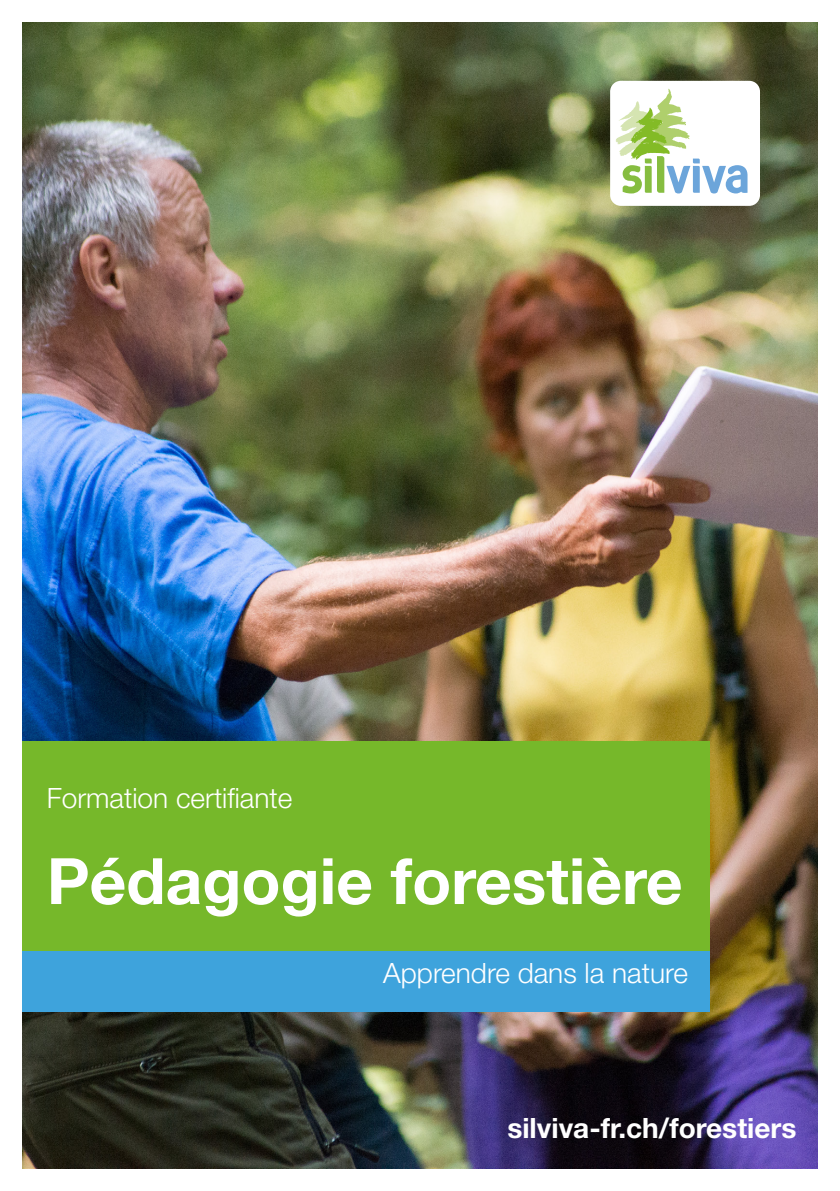
<style>
.page{position:relative;width:840px;height:1191px;background:#fff}
.page>*{position:absolute;margin:0;border:0;box-sizing:border-box;transform-origin:0 0}
.t1{font:700 64px "Helvetica Neue LT Std";color:#fff}
.t2{font:300 28px "Helvetica Neue LT Std";color:#fff}
.t3{font:700 28px "Helvetica Neue LT Std";color:#fff}
</style>
<div class="page">
<img style="left:23px;top:23px;width:793px;height:1145px">
<div style="left:609px;top:81px;width:150px;height:125px;background:#fff;border-radius:11px"></div>
<svg style="left:615px;top:89px;width:132px;height:104px"></svg>
<div style="left:23px;top:741px;width:686px;height:210px;background:#76b82a"></div>
<div style="left:23px;top:951px;width:686px;height:60px;background:#3ea3dc"></div>
<p class="t2" style="left:47px;top:781px;width:247px">Formation certifiante</p>
<h1 class="t1" style="left:47px;top:841px;width:637px">Pédagogie forestière</h1>
<p class="t2" style="left:383px;top:956px;width:306px">Apprendre dans la nature</p>
<p class="t3" style="left:507px;top:1110px;width:290px">silviva-fr.ch/forestiers</p>
</div>
